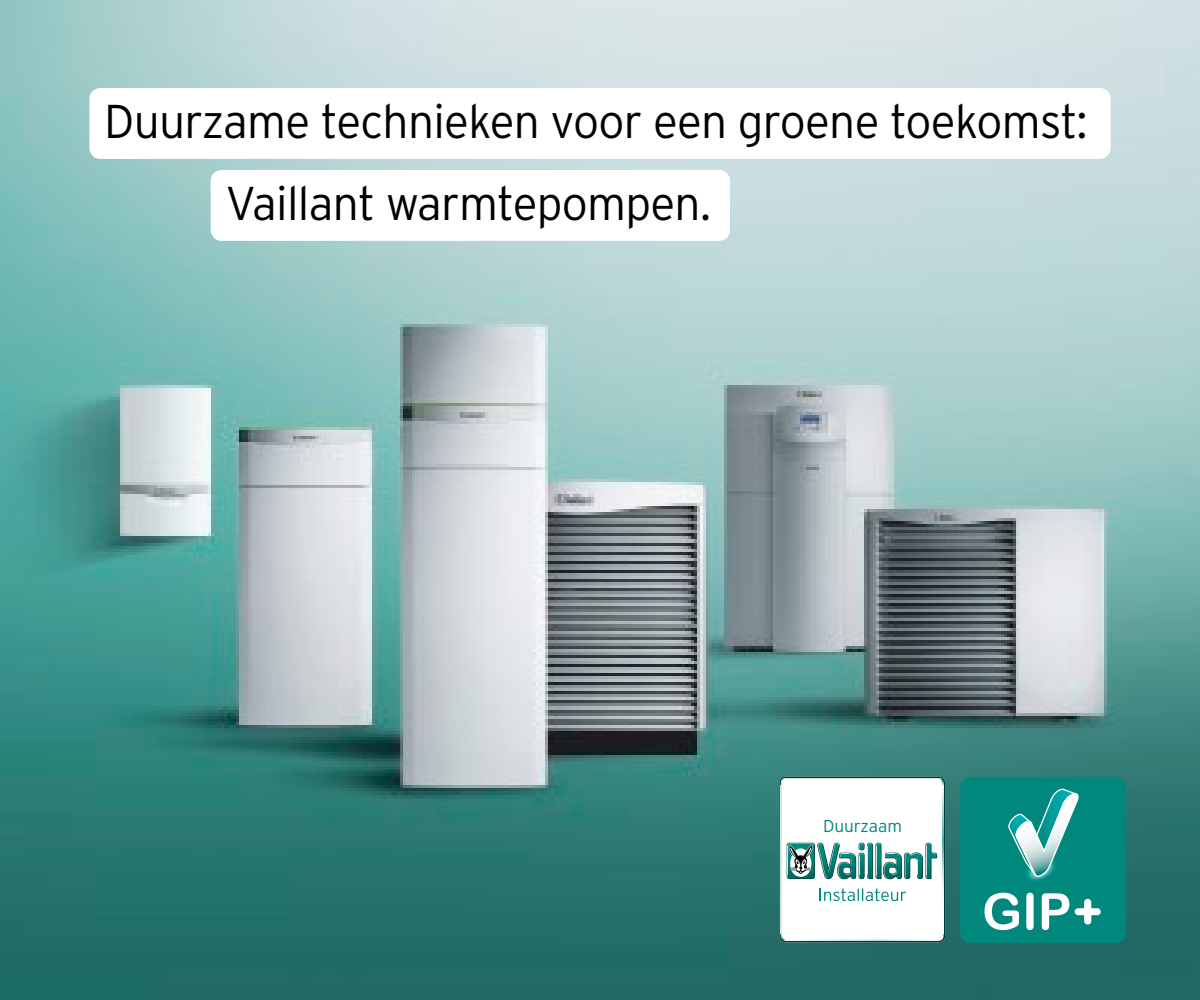
<style>
.page{position:relative;width:1200px;height:1000px;background:#fff}
.page>*{position:absolute;margin:0;border:0;box-sizing:border-box;transform-origin:0 0}
.t1{font:50.4px "Arial Rounded MT Bold";color:#fff}
.t2{font:300 47.6px/82px "Interstate";letter-spacing:-.015em;color:#000}
.t3{font:300 17.2px "Interstate";color:#00887c}
.s1{font-family:"Gotham Rounded";font-weight:700}
</style>
<div class="page">
<img style="left:0;top:0;width:1200px;height:1000px">
<div style="left:89px;top:88px;width:1022px;height:71px;background:#fff;border-radius:11px"></div>
<div style="left:211px;top:170px;width:519px;height:71px;background:#fff;border-radius:11px"></div>
<div style="left:960px;top:777px;width:166px;height:166px;background:#00887c;border-radius:10px"></div>
<svg style="left:1008px;top:788px;width:71px;height:94px"></svg>
<svg style="left:779px;top:777px;width:166px;height:165px"></svg>
<div style="left:781px;top:778px;width:163px;height:163px;background:#fff;border-radius:5px"></div>
<hr style="left:786px;top:778px;width:152px;height:1px;background:#d1e6e4">
<hr style="left:781px;top:785px;width:1px;height:149px;background:#d1e6e4">
<img style="left:944px;top:785px;width:1px;height:149px">
<img style="left:942px;top:785px;width:2px;height:107px">
<svg style="left:938px;top:778px;width:6px;height:7px"></svg>
<svg style="left:781px;top:934px;width:5px;height:7px"></svg>
<svg style="left:781px;top:778px;width:5px;height:7px"></svg>
<svg style="left:787px;top:843px;width:150px;height:36px"></svg>
<svg style="left:820px;top:888px;width:86px;height:13px"></svg>
<p class="t2" style="left:226px;top:80px;width:864px;text-indent:-121px">Duurzame technieken voor een groene toekomst:<br>Vaillant warmtepompen.</p>
<p class="t3" style="left:823px;top:816px;width:81px">Duurzaam</p>
<p class="t1" style="left:982px;top:882px;width:123px">GIP<span class="s1">+</span></p>
</div>
